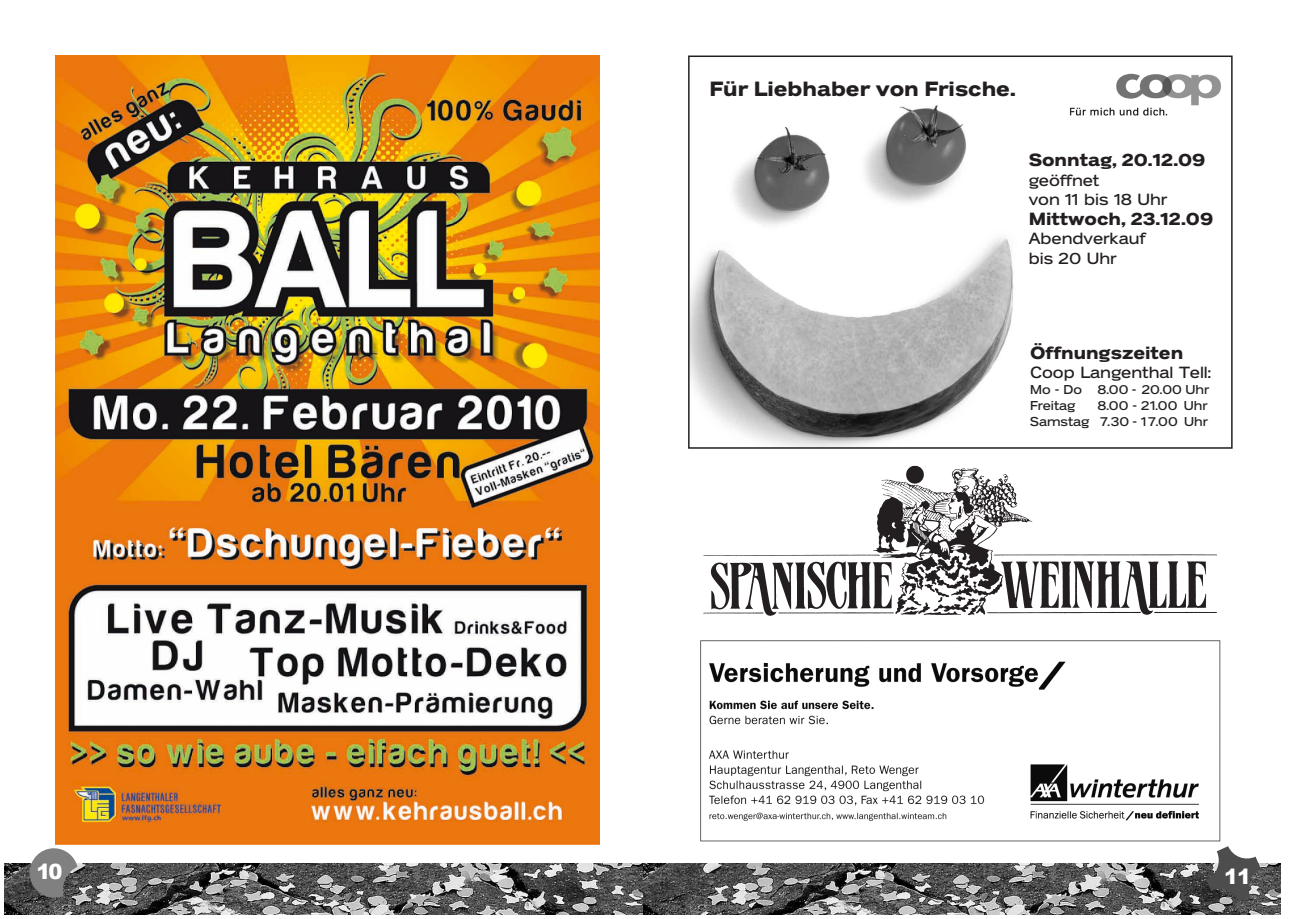
<style>
.page{position:relative;width:1289px;height:919px;background:#fff}
.page>*{position:absolute;margin:0;border:0;box-sizing:border-box;transform-origin:0 0}
.t1{font:700 21px "Coop Expanded";color:#231f20}
.t2{font:900 21px "Arial";color:#fff}
.t3{font:700 18px "Coop Expanded";color:#231f20}
.t4{font:16.5px/19.5px "Coop Expanded";color:#231f20}
.t5{font:13.05px/15.8px "Coop Expanded";color:#231f20}
</style>
<div class="page">
<img style="left:4px;top:863px;width:1276px;height:51px">
<svg style="left:30px;top:848px;width:47px;height:49px;background:#838383"></svg>
<svg style="left:1206px;top:846px;width:54px;height:55px"></svg>
<img style="left:691px;top:105px;width:322px;height:340px">
<div style="left:688px;top:55px;width:544px;height:393px;border:2px solid #231f20"></div>
<img style="left:1069px;top:73px;width:152px;height:43px">
<img style="left:703px;top:465px;width:514px;height:151px">
<img style="left:700px;top:640px;width:521px;height:202px">
<img style="left:55px;top:56px;width:545px;height:788px">
<p class="t1" style="left:709px;top:77px;width:307px">Für Liebhaber von Frische.</p>
<p class="t3" style="left:1028px;top:150px;width:178px">Sonntag, 20.12.09</p>
<p class="t4" style="left:1028px;top:170px;width:140px">geöffnet<br>von 11 bis 18 Uhr</p>
<p class="t3" style="left:1028px;top:209px;width:186px">Mittwoch, 23.12.09</p>
<p class="t4" style="left:1028px;top:229px;width:118px">Abendverkauf bis 20 Uhr</p>
<p class="t3" style="left:1030px;top:343px;width:154px">Öffnungszeiten</p>
<p class="t4" style="left:1030px;top:363px;width:182px">Coop Langenthal Tell:</p>
<p class="t5" style="left:1030px;top:382px;width:181px">Mo - Do 8.00 - 20.00 Uhr<br>Freitag</p>
<p class="t5" style="left:1030px;top:397px;width:179px;text-align:right">8.00 - 21.00 Uhr<br>Samstag 7.30 - 1 7.00 Uhr</p>
<p class="t2" style="left:36px;top:856px;width:27px">10</p>
<p class="t2" style="left:1223px;top:861px;width:28px">11</p>
</div>
